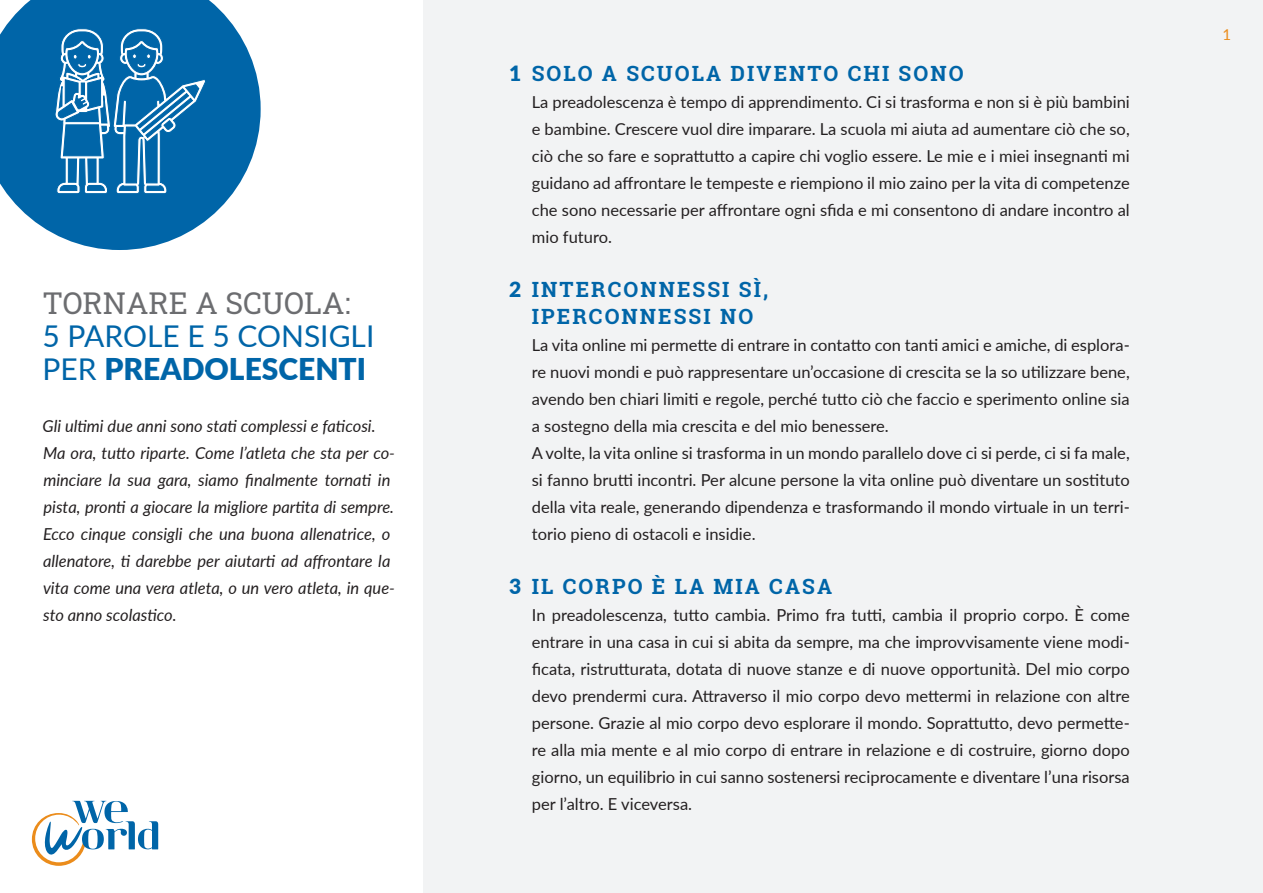
<style>
.page{position:relative;width:1263px;height:893px;background:#fff}
.page>*{position:absolute;margin:0;border:0;box-sizing:border-box;transform-origin:0 0}
.t1{font:30px "Lato";color:#0065a8}
.t2{font:900 30px "Lato";color:#0065a8}
.t3{font:30px "Roboto Slab";color:#6c6d70}
.title_preadolescenti{font:700 21px "Roboto Slab";letter-spacing:.1em;color:#0065a8}
.number_preadolescent{font:900 21px "Lato";color:#0065a8}
.testo_12-18{font:16.5px/27px "Lato";color:#231f20;text-align:justify}
.intro{font:italic 16.5px/27px "Lato";color:#231f20}
.t4{font:15px "Lato";color:#eb8c1b}
.s1{font-weight:400}
</style>
<div class="page">
<div style="left:423px;top:0;width:840px;height:893px;background:#f2f3f4"></div>
<svg style="left:32px;top:801px;width:126px;height:65px"></svg>
<svg style="left:0;top:0;width:261px;height:250px;fill:#0065a8"></svg>
<svg style="left:54px;top:28px;width:153px;height:217px;background:#277cb5"></svg>
<p class="t3" style="left:43px;top:283px;width:310px">TORNARE A SCUOLA:</p>
<p class="t1" style="left:43px;top:315px;width:333px">5 PAROLE E 5 CONSIGLI</p>
<p class="t2" style="left:43px;top:347px;width:325px"><span class="s1">PER</span> PREADOLESCENTI</p>
<p class="intro" style="left:43px;top:412px;width:334px">Gli ultimi due anni sono stati complessi e faticosi.</p>
<p class="intro" style="left:43px;top:439px;width:354px">Ma ora, tutto riparte. Come l’atleta che sta per co&shy;minciare la sua gara, siamo finalmente tornati in pista, pronti a giocare la migliore partita di sempre.<br>Ecco cinque consigli che una buona allenatrice, o allenatore, ti darebbe per aiutarti ad affrontare la vita come una vera atleta, o un vero atleta, in que&shy;sto anno scolastico.</p>
<p class="number_preadolescent" style="left:509px;top:58px;width:14px">1</p>
<p class="number_preadolescent" style="left:509px;top:274px;width:14px">2</p>
<p class="number_preadolescent" style="left:509px;top:571px;width:14px">3</p>
<p class="title_preadolescenti" style="left:532px;top:59px;width:433px">SOLO A SCUOLA DIVENTO CHI SONO</p>
<p class="testo_12-18" style="left:532px;top:88px;width:599px">La preadolescenza è tempo di apprendimento. Ci si trasforma e non si è più bambini e bambine. Crescere vuol dire imparare. La scuola mi aiuta ad aumentare ciò che so, ciò che so fare e soprattutto a capire chi voglio essere. Le mie e i miei insegnanti mi guidano ad affrontare le tempeste e riempiono il mio zaino per la vita di competenze che sono necessarie per affrontare ogni sfida e mi consentono di andare incontro al mio futuro.</p>
<p class="title_preadolescenti" style="left:532px;top:275px;width:238px">INTERCONNESSI SÌ,</p>
<p class="title_preadolescenti" style="left:532px;top:302px;width:223px">IPERCONNESSI NO</p>
<p class="testo_12-18" style="left:532px;top:331px;width:599px">La vita online mi permette di entrare in contatto con tanti amici e amiche, di esplora&shy;re nuovi mondi e può rappresentare un’occasione di crescita se la so utilizzare bene, avendo ben chiari limiti e regole, perché tutto ciò che faccio e sperimento online sia a sostegno della mia crescita e del mio benessere.</p>
<p class="testo_12-18" style="left:532px;top:439px;width:599px">A volte, la vita online si trasforma in un mondo parallelo dove ci si perde, ci si fa male, si fanno brutti incontri. Per alcune persone la vita online può diventare un sostituto della vita reale, generando dipendenza e trasformando il mondo virtuale in un terri&shy;torio pieno di ostacoli e insidie.</p>
<p class="title_preadolescenti" style="left:532px;top:572px;width:302px">IL CORPO È LA MIA CASA</p>
<p class="testo_12-18" style="left:532px;top:601px;width:599px">In preadolescenza, tutto cambia. Primo fra tutti, cambia il proprio corpo. È come entrare in una casa in cui si abita da sempre, ma che improvvisamente viene modi&shy;ficata, ristrutturata, dotata di nuove stanze e di nuove opportunità. Del mio corpo devo prendermi cura. Attraverso il mio corpo devo mettermi in relazione con altre persone. Grazie al mio corpo devo esplorare il mondo. Soprattutto, devo permette&shy;re alla mia mente e al mio corpo di entrare in relazione e di costruire, giorno dopo giorno, un equilibrio in cui sanno sostenersi reciprocamente e diventare l’una risorsa per l’altro. E viceversa.</p>
<p class="t4" style="left:1222px;top:24px;width:10px">1</p>
</div>
